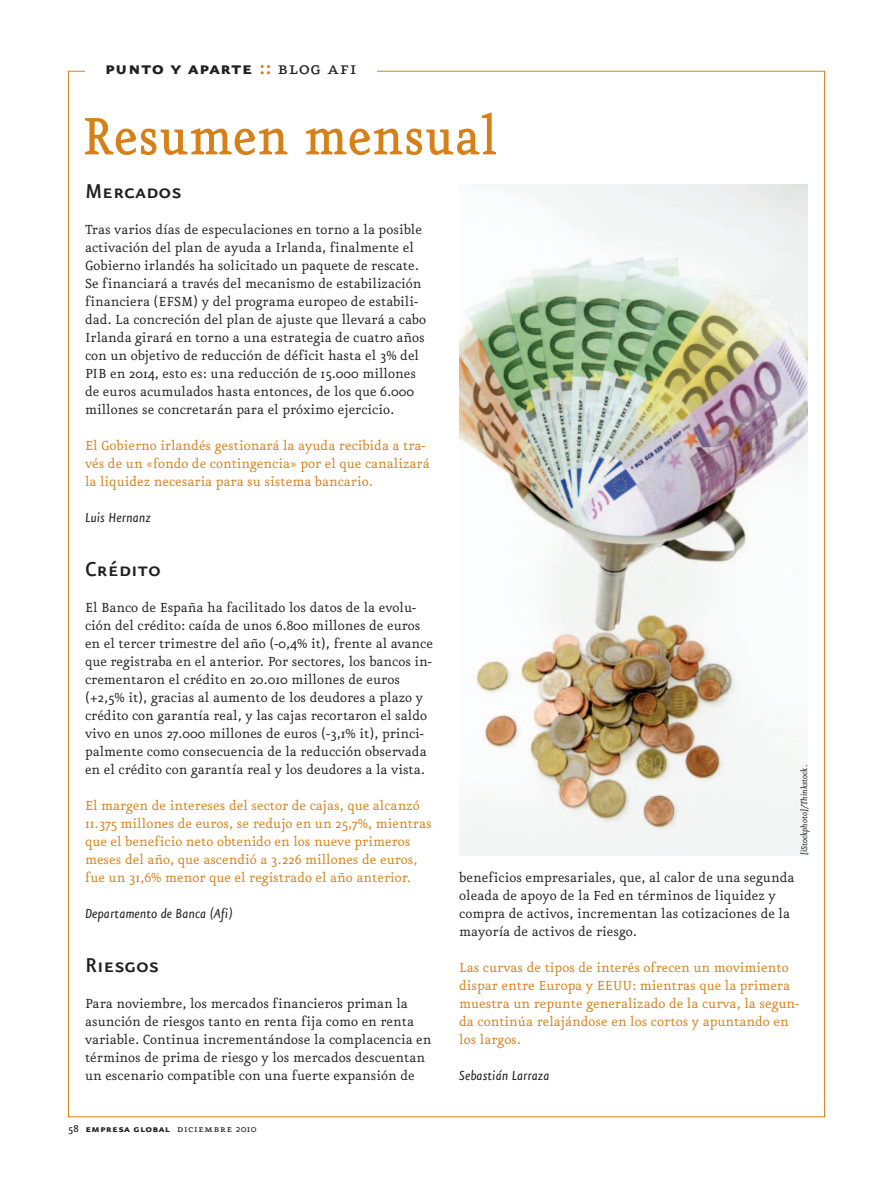
<style>
.page{position:relative;width:893px;height:1191px;background:#fff}
.page>*{position:absolute;margin:0;border:0;box-sizing:border-box;transform-origin:0 0}
.t1{font:500 63px "Eureka";color:#d58018;scale:.9 1}
.t2{font:24px "Eureka Sans Medium Caps";color:#231f20}
.t3{font:21.9px "Eureka Sans Bold Caps";letter-spacing:.025em;color:#231f20}
.t4{font:15.75px/18px "Eureka";color:#231f20}
.t5{font:15.75px/18px "Eureka";color:#d58018}
.t6{font:italic 15.75px "Eureka Sans";color:#231f20}
.t7{font:12px "Eureka Sans Bold Caps";letter-spacing:.025em;color:#231f20}
.t8{font:italic 10.2px "Eureka";color:#231f20}
.s1{color:#d58018}
.s2{font-family:"Eureka Small Caps"}
.s3{font-family:"Eureka";font-weight:500}
.s4{font-family:"Eureka"}
</style>
<div class="page">
<img style="left:459px;top:184px;width:349px;height:671px">
<h3 class="t3" style="left:105px;top:57px;width:254px">punto y aparte <span class="s1">::</span> <span class="s2">blog afi</span></h3>
<h1 class="t1" style="left:82px;top:106px;width:464px">Resumen mensual</h1>
<h2 class="t2" style="left:85px;top:176px;width:98px">Mercados</h2>
<p class="t4" style="left:85px;top:221px;width:343px">Tras varios días de especulaciones en torno a la posible activación del plan de ayuda a Irlanda, finalmente el Gobierno irlandés ha solicitado un paquete de rescate.<br>Se financiará a través del mecanismo de estabilización financiera (EFSM) y del programa europeo de estabili&shy;dad. La concreción del plan de ajuste que llevará a cabo Irlanda girará en torno a una estrategia de cuatro años con un objetivo de reducción de déficit hasta el 3% del PIB en 2014, esto es: una reducción de 15.000 millones de euros acumulados hasta entonces, de los que 6.000 millones se concretarán para el próximo ejercicio.</p>
<p class="t5" style="left:85px;top:437px;width:346px">El Gobierno irlandés gestionará la ayuda recibida a tra&shy;vés de un «fondo de contingencia» por el que canalizará la liquidez necesaria para su sistema bancario.</p>
<p class="t6" style="left:85px;top:510px;width:67px">Luis Hernanz</p>
<h2 class="t2" style="left:85px;top:554px;width:77px">Crédito</h2>
<p class="t4" style="left:85px;top:599px;width:350px">El Banco de España ha facilitado los datos de la evolu&shy;ción del crédito: caída de unos 6.800 millones de euros en el tercer trimestre del año (-0,4% it), frente al avance que registraba en el anterior. Por sectores, los bancos in&shy;crementaron el crédito en 20.010 millones de euros (+2,5% it), gracias al aumento de los deudores a plazo y crédito con garantía real, y las cajas recortaron el saldo vivo en unos 27.000 millones de euros (-3,1% it), princi&shy;palmente como consecuencia de la reducción observada en el crédito con garantía real y los deudores a la vista.</p>
<p class="t5" style="left:85px;top:797px;width:348px">El margen de intereses del sector de cajas, que alcanzó 11.375 millones de euros, se redujo en un 25,7%, mientras que el beneficio neto obtenido en los nueve primeros meses del año, que ascendió a 3.226 millones de euros, fue un 31,6% menor que el registrado el año anterior.</p>
<p class="t6" style="left:85px;top:906px;width:149px">Departamento de Banca (Afi)</p>
<h2 class="t2" style="left:85px;top:950px;width:76px">Riesgos</h2>
<p class="t4" style="left:85px;top:995px;width:348px">Para noviembre, los mercados financieros priman la asunción de riesgos tanto en renta fija como en renta variable. Continua incrementándose la complacencia en términos de prima de riesgo y los mercados descuentan un escenario compatible con una fuerte expansión de</p>
<p class="t7" style="left:68px;top:1122px;width:190px"><span class="s3">58</span> empresa global <span class="s2">diciembre</span> <span class="s4">2010</span></p>
<p class="t8" style="left:799px;top:855px;width:92px;rotate:-90deg">[iStockphoto]/Th ni kstock.</p>
<p class="t4" style="left:459px;top:869px;width:337px">beneficios empresariales, que, al calor de una segunda oleada de apoyo de la Fed en términos de liquidez y compra de activos, incrementan las cotizaciones de la mayoría de activos de riesgo.</p>
<p class="t5" style="left:459px;top:959px;width:341px">Las curvas de tipos de interés ofrecen un movimiento dispar entre Europa y EEUU: mientras que la primera muestra un repunte generalizado de la curva, la segun&shy;da continúa relajándose en los cortos y apuntando en los largos.</p>
<p class="t6" style="left:459px;top:1068px;width:92px">Sebastián Larraza</p>
</div>
